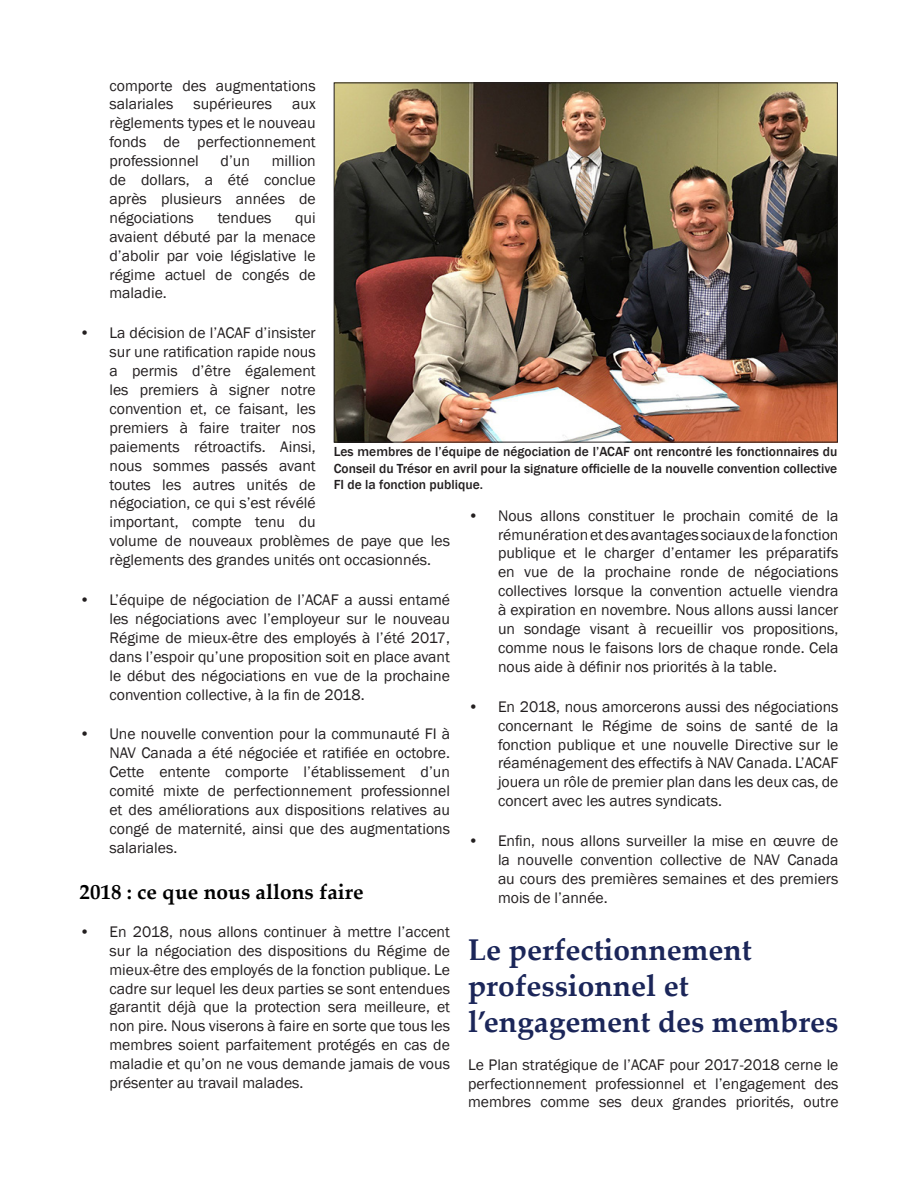
<style>
.page{position:relative;width:918px;height:1188px;background:#fff}
.page>*{position:absolute;margin:0;border:0;box-sizing:border-box;transform-origin:0 0}
.Header_2{font:700 30px/36px "Palatino Linotype";color:#1b2659}
.Header_3{font:700 21px "Palatino Linotype";color:#000}
.t1{font:15.75px/18.9px "Franklin Gothic";color:#231f20;text-align:justify}
.Captions{font:500 13.5px/16.2px "Franklin Gothic";color:#231f20;text-align:justify}
</style>
<div class="page">
<img style="left:336px;top:84px;width:500px;height:356px">
<p class="t1" style="left:110px;top:76px;width:208px">comporte des augmentations salariales</p>
<p class="t1" style="left:193px;top:95px;width:80px">supérieures</p>
<p class="t1" style="left:110px;top:95px;width:208px;text-indent:183px">aux règlements types et le nouveau fonds de perfectionnement professionnel</p>
<p class="t1" style="left:110px;top:152px;width:208px;text-indent:162px">million de dollars, a été conclue après plusieurs années de négociations</p>
<p class="t1" style="left:221px;top:152px;width:31px">d’un</p>
<p class="t1" style="left:110px;top:208px;width:208px;text-indent:186px">qui avaient débuté par la menace d’abolir par voie législative le régime actuel de congés de maladie.</p>
<p class="t1" style="left:110px;top:324px;width:342px;text-align:left;text-indent:-30px">• La décision de l’ACAF d’insister<br>sur une ratification rapide nous<br>a permis d’être également<br>les premiers à signer notre<br>convention et, ce faisant, les<br>premiers à faire traiter nos<br>paiements rétroactifs. Ainsi,<br>nous sommes passés avant<br>toutes les autres unités de<br>négociation, ce qui s’est révélé<br>important, compte tenu du<br>volume de nouveaux problèmes de paye que les règlements des grandes unités ont occasionnés.</p>
<p class="t1" style="left:110px;top:591px;width:342px;text-indent:-30px">• L’équipe de négociation de l’ACAF a aussi entamé les négociations avec l’employeur sur le nouveau Régime de mieux-être des employés à l’été 2017, dans l’espoir qu’une proposition soit en place avant le début des négociations en vue de la prochaine convention collective, à la fin de 2018.</p>
<p class="t1" style="left:110px;top:725px;width:342px;text-indent:-30px">• Une nouvelle convention pour la communauté FI à NAV Canada a été négociée et ratifiée en octobre.<br>Cette entente comporte l’établissement d’un comité mixte de perfectionnement professionnel et des améliorations aux dispositions relatives au congé de maternité, ainsi que des augmentations salariales.</p>
<p class="Header_3" style="left:80px;top:877px;width:286px">2018 : ce que nous allons faire</p>
<p class="t1" style="left:110px;top:922px;width:342px;text-indent:-30px">• En 2018, nous allons continuer à mettre l’accent sur la négociation des dispositions du Régime de mieux-être des employés de la fonction publique. Le cadre sur lequel les deux parties se sont entendues garantit déjà que la protection sera meilleure, et non pire. Nous viserons à faire en sorte que tous les membres soient parfaitement protégés en cas de maladie et qu’on ne vous demande jamais de vous présenter au travail malades.</p>
<p class="t1" style="left:218px;top:208px;width:55px">tendues</p>
<p class="Captions" style="left:334px;top:444px;width:505px">Les membres de l’équipe de négociation de l’ACAF ont rencontré les fonctionnaires du Conseil du Trésor en avril pour la signature officielle de la nouvelle convention collective FI de la fonction publique.</p>
<p class="t1" style="left:498px;top:506px;width:342px;text-indent:-30px">• Nous allons constituer le prochain comité de la rémunération et des avantages sociaux de la fonction publique et le charger d’entamer les préparatifs en vue de la prochaine ronde de négociations collectives lorsque la convention actuelle viendra à expiration en novembre. Nous allons aussi lancer un sondage visant à recueillir vos propositions, comme nous le faisons lors de chaque ronde. Cela nous aide à définir nos priorités à la table.</p>
<p class="t1" style="left:498px;top:697px;width:342px;text-indent:-30px">• En 2018, nous amorcerons aussi des négociations concernant le Régime de soins de santé de la fonction publique et une nouvelle Directive sur le réaménagement des effectifs à NAV Canada. L’ACAF jouera un rôle de premier plan dans les deux cas, de concert avec les autres syndicats.</p>
<p class="t1" style="left:498px;top:832px;width:342px;text-indent:-30px">• Enfin, nous allons surveiller la mise en œuvre de la nouvelle convention collective de NAV Canada au cours des premières semaines et des premiers mois de l’année.</p>
<p class="Header_2" style="left:468px;top:931px;width:372px">Le perfectionnement professionnel et l’engagement des membres</p>
<p class="t1" style="left:468px;top:1055px;width:372px">Le Plan stratégique de l’ACAF pour 2017-2018 cerne le perfectionnement professionnel et l’engagement des membres comme ses deux grandes priorités, outre</p>
</div>
